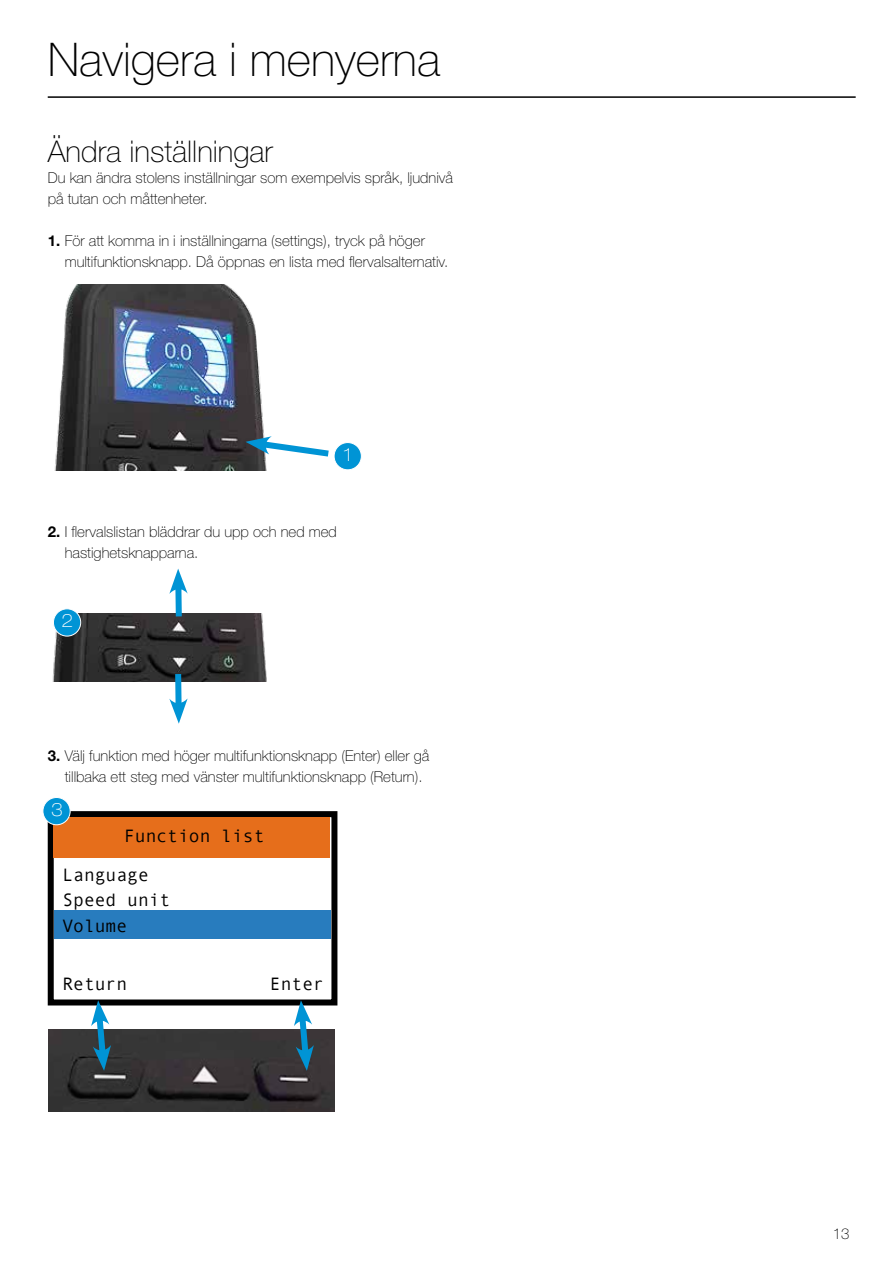
<style>
.page{position:relative;width:893px;height:1263px;background:#fff}
.page>*{position:absolute;margin:0;border:0;box-sizing:border-box;transform-origin:0 0}
.t1{font:100 46.5px "Helvetica Neue LT Pro";color:#000}
.t2{font:100 30px "Helvetica Neue LT Pro";color:#000}
.t3{font:18px/25.5px "Andale Mono";color:#000}
.t4{font:100 expanded 18px "Helvetica Neue LT Pro";color:#fff}
.t5{font:100 16.35px "Helvetica Neue LT Pro";color:#fff}
.t6{font:100 15px/21px "Helvetica Neue LT Pro";color:#000}
.s1{font-weight:700}
.s2{font-stretch:expanded;font-size:18px}
</style>
<div class="page">
<hr style="left:48px;top:96px;width:808px;height:2px;background:#000">
<div style="left:48px;top:811px;width:289px;height:194px;border:6px solid #000"></div>
<div style="left:53px;top:817px;width:277px;height:40px;background:#e66e1b"></div>
<div style="left:54px;top:910px;width:277px;height:28px;background:#287cbe"></div>
<img style="left:54px;top:285px;width:213px;height:186px">
<svg style="left:246px;top:436px;width:83px;height:24px"></svg>
<div style="left:334px;top:442px;width:27px;height:28px;background:#0094d5;border-radius:50%"></div>
<div style="left:334px;top:442px;width:28px;height:28px;border:1px solid #fff;border-radius:50%"></div>
<img style="left:52px;top:613px;width:215px;height:68px">
<svg style="left:169px;top:569px;width:19px;height:53px"></svg>
<svg style="left:169px;top:668px;width:19px;height:56px"></svg>
<div style="left:53px;top:609px;width:28px;height:27px;background:#0094d5;border-radius:50%"></div>
<div style="left:53px;top:608px;width:28px;height:28px;border:1px solid #fff;border-radius:50%"></div>
<img style="left:48px;top:1030px;width:286px;height:82px">
<div style="left:43px;top:797px;width:27px;height:28px;background:#0094d5;border-radius:50%"></div>
<div style="left:43px;top:797px;width:28px;height:28px;border:1px solid #fff;border-radius:50%"></div>
<svg style="left:294px;top:1000px;width:20px;height:71px"></svg>
<svg style="left:91px;top:1000px;width:20px;height:71px"></svg>
<h1 class="t1" style="left:48px;top:33px;width:394px">Navigera i menyerna</h1>
<h2 class="t2" style="left:48px;top:134px;width:227px">Ändra inställningar</h2>
<p class="t6" style="left:48px;top:167px;width:407px">Du kan ändra stolens inställningar som exempelvis språk, ljudnivå på tutan och måttenheter.</p>
<p class="t6" style="left:65px;top:230px;width:385px;text-indent:-17px"><span class="s1">1.</span> För att komma in i inställningarna (settings), tryck på höger multifunktionsknapp. Då öppnas en lista med flervalsalternativ.</p>
<p class="t5" style="left:343px;top:444px;width:11px">1<span class="s2">1</span></p>
<p class="t6" style="left:65px;top:521px;width:274px;text-indent:-17px"><span class="s1">2.</span> I flervalslistan bläddrar du upp och ned med hastighetsknapparna.</p>
<p class="t4" style="left:62px;top:610px;width:13px">2</p>
<p class="t6" style="left:65px;top:745px;width:366px;text-indent:-17px"><span class="s1">3.</span> Välj funktion med höger multifunktionsknapp (Enter) eller gå tillbaka ett steg med vänster multifunktionsknapp (Return).</p>
<p class="t4" style="left:51px;top:799px;width:13px">3</p>
<p class="t3" style="left:124px;top:822px;width:142px">Function list</p>
<p class="t3" style="left:62px;top:861px;width:109px">Language<br>Speed unit<br>Volume</p>
<p class="t3" style="left:62px;top:971px;width:66px">Return</p>
<p class="t3" style="left:270px;top:971px;width:55px">Enter</p>
<p class="t6" style="left:833px;top:1223px;width:18px">13</p>
</div>
